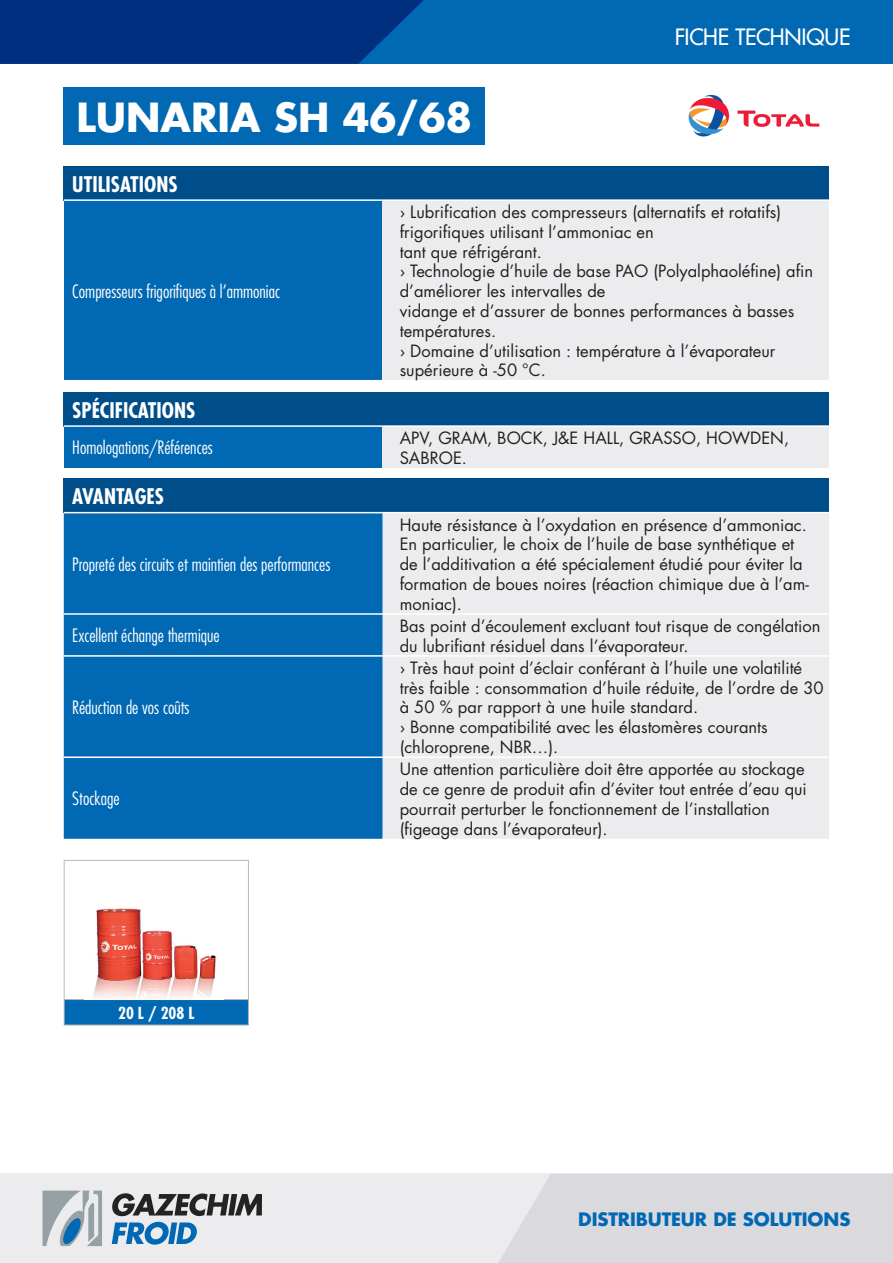
<style>
.page{position:relative;width:893px;height:1263px;background:#fff}
.page>*{position:absolute;margin:0;border:0;box-sizing:border-box;transform-origin:0 0}
.t1{font:700 39px "Futura Std";color:#fff}
.t2{font:500 21.9px "Futura Std";letter-spacing:-.01em;color:#fff}
.t3{font:700 condensed 21px "Futura Std";color:#fff}
.t4{font:300 condensed 18px "Futura Std";color:#fff}
.t5{font:700 18px "Futura Std";letter-spacing:-.005em;color:#0168b3}
.t6{font:16.5px/19.8px "Futura Std";color:#231f20}
.t7{font:700 condensed 16.2px "Futura Std";color:#fff}
</style>
<div class="page">
<div style="left:0;top:0;width:893px;height:64px;background:#0168b3"></div>
<svg style="left:0;top:0;width:424px;height:64px;background:#003383"></svg>
<div style="left:64px;top:87px;width:421px;height:58px;background:#0168b3"></div>
<div style="left:0;top:1174px;width:893px;height:89px;background:#ececee"></div>
<div style="left:498px;top:1174px;width:395px;height:89px;background:#dadade"></div>
<svg style="left:43px;top:1190px;width:59px;height:56px"></svg>
<svg style="left:112px;top:1193px;width:150px;height:23px"></svg>
<svg style="left:112px;top:1222px;width:85px;height:23px"></svg>
<div style="left:64px;top:392px;width:765px;height:34px;background:#004e89"></div>
<div style="left:64px;top:426px;width:319px;height:42px;background:#0168b3"></div>
<div style="left:383px;top:426px;width:446px;height:42px;background:#ececee"></div>
<hr style="left:64px;top:425px;width:319px;height:2px;background:#fff">
<hr style="left:383px;top:425px;width:446px;height:2px;background:#fff">
<div style="left:64px;top:479px;width:765px;height:34px;background:#004e89"></div>
<div style="left:64px;top:513px;width:319px;height:326px;background:#0168b3"></div>
<div style="left:383px;top:513px;width:446px;height:326px;background:#ececee"></div>
<hr style="left:64px;top:512px;width:319px;height:1px;background:#fff">
<hr style="left:383px;top:512px;width:446px;height:1px;background:#fff">
<hr style="left:64px;top:613px;width:319px;height:2px;background:#fff">
<hr style="left:383px;top:613px;width:446px;height:2px;background:#fff">
<hr style="left:64px;top:655px;width:319px;height:2px;background:#fff">
<hr style="left:383px;top:655px;width:446px;height:2px;background:#fff">
<hr style="left:64px;top:756px;width:319px;height:2px;background:#fff">
<hr style="left:383px;top:756px;width:446px;height:2px;background:#fff">
<div style="left:64px;top:166px;width:765px;height:34px;background:#004e89"></div>
<div style="left:64px;top:200px;width:319px;height:181px;background:#0168b3"></div>
<div style="left:383px;top:200px;width:446px;height:181px;background:#ececee"></div>
<hr style="left:64px;top:380px;width:319px;height:1px;background:#fff">
<hr style="left:64px;top:199px;width:319px;height:2px;background:#fff">
<hr style="left:383px;top:199px;width:446px;height:2px;background:#fff">
<hr style="left:383px;top:380px;width:446px;height:1px;background:#fff">
<img style="left:688px;top:94px;width:132px;height:43px">
<div style="left:64px;top:999px;width:184px;height:26px;background:#0168b3"></div>
<svg style="left:64px;top:1000px;width:1px;height:25px"></svg>
<svg style="left:248px;top:1000px;width:1px;height:25px"></svg>
<hr style="left:64px;top:1025px;width:185px;height:1px;background:#b8b9bc">
<hr style="left:64px;top:860px;width:185px;height:1px;background:#b8b9bc">
<hr style="left:64px;top:861px;width:1px;height:138px;background:#b8b9bc">
<hr style="left:248px;top:861px;width:1px;height:138px;background:#b8b9bc">
<hr style="left:64px;top:999px;width:185px;height:1px;background:#b8b9bc">
<img style="left:92px;top:908px;width:124px;height:91px">
<div style="left:172px;top:867px;width:48px;height:47px;background:#fff"></div>
<h1 class="t1" style="left:77px;top:92px;width:397px">LUNARIA SH 46/68</h1>
<p class="t3" style="left:72px;top:171px;width:107px">UTILISATIONS</p>
<h2 class="t2" style="left:675px;top:23px;width:177px">FICHE TECHNIQUE</h2>
<p class="t4" style="left:72px;top:281px;width:209px">Compresseurs frigorifiques à l’ammoniac</p>
<p class="t6" style="left:400px;top:202px;width:415px">› Lubrification des compresseurs (alternatifs et rotatifs) frigorifiques utilisant l’ammoniac en<br>tant que réfrigérant.<br>› Technologie d’huile de base PAO (Polyalphaoléfine) afin d’améliorer les intervalles de<br>vidange et d’assurer de bonnes performances à basses températures.<br>› Domaine d’utilisation : température à l’évaporateur supérieure à -50 °C.</p>
<p class="t3" style="left:72px;top:397px;width:125px">SPÉCIFICATIONS</p>
<p class="t4" style="left:72px;top:437px;width:142px">Homologations/Références</p>
<p class="t6" style="left:400px;top:428px;width:391px">APV, GRAM, BOCK, J&amp;E HALL, GRASSO, HOWDEN,<br>SABROE.</p>
<p class="t3" style="left:72px;top:483px;width:93px">AVANTAGES</p>
<p class="t4" style="left:72px;top:553px;width:260px">Propreté des circuits et maintien des performances</p>
<p class="t6" style="left:400px;top:515px;width:411px">Haute résistance à l’oxydation en présence d’ammoniac.<br>En particulier, le choix de l’huile de base synthétique et de l’additivation a été spécialement étudié pour éviter la formation de boues noires (réaction chimique due à l’am&shy;moniac).</p>
<p class="t4" style="left:72px;top:625px;width:149px">Excellent échange thermique</p>
<p class="t6" style="left:400px;top:616px;width:422px">Bas point d’écoulement excluant tout risque de congélation du lubrifiant résiduel dans l’évaporateur.</p>
<p class="t4" style="left:72px;top:697px;width:119px">Réduction de vos coûts</p>
<p class="t4" style="left:72px;top:788px;width:49px">Stockage</p>
<p class="t7" style="left:118px;top:1003px;width:78px">20 L / 208 L</p>
<p class="t6" style="left:400px;top:658px;width:425px">› Très haut point d’éclair conférant à l’huile une volatilité très faible : consommation d’huile réduite, de l’ordre de 30 à 50 % par rapport à une huile standard.<br>› Bonne compatibilité avec les élastomères courants (chloroprene, NBR…).</p>
<p class="t6" style="left:400px;top:759px;width:409px">Une attention particulière doit être apportée au stockage de ce genre de produit afin d’éviter tout entrée d’eau qui pourrait perturber le fonctionnement de l’installation (figeage dans l’évaporateur).</p>
<p class="t5" style="left:578px;top:1207px;width:274px">DISTRIBUTEUR DE SOLUTIONS</p>
</div>
